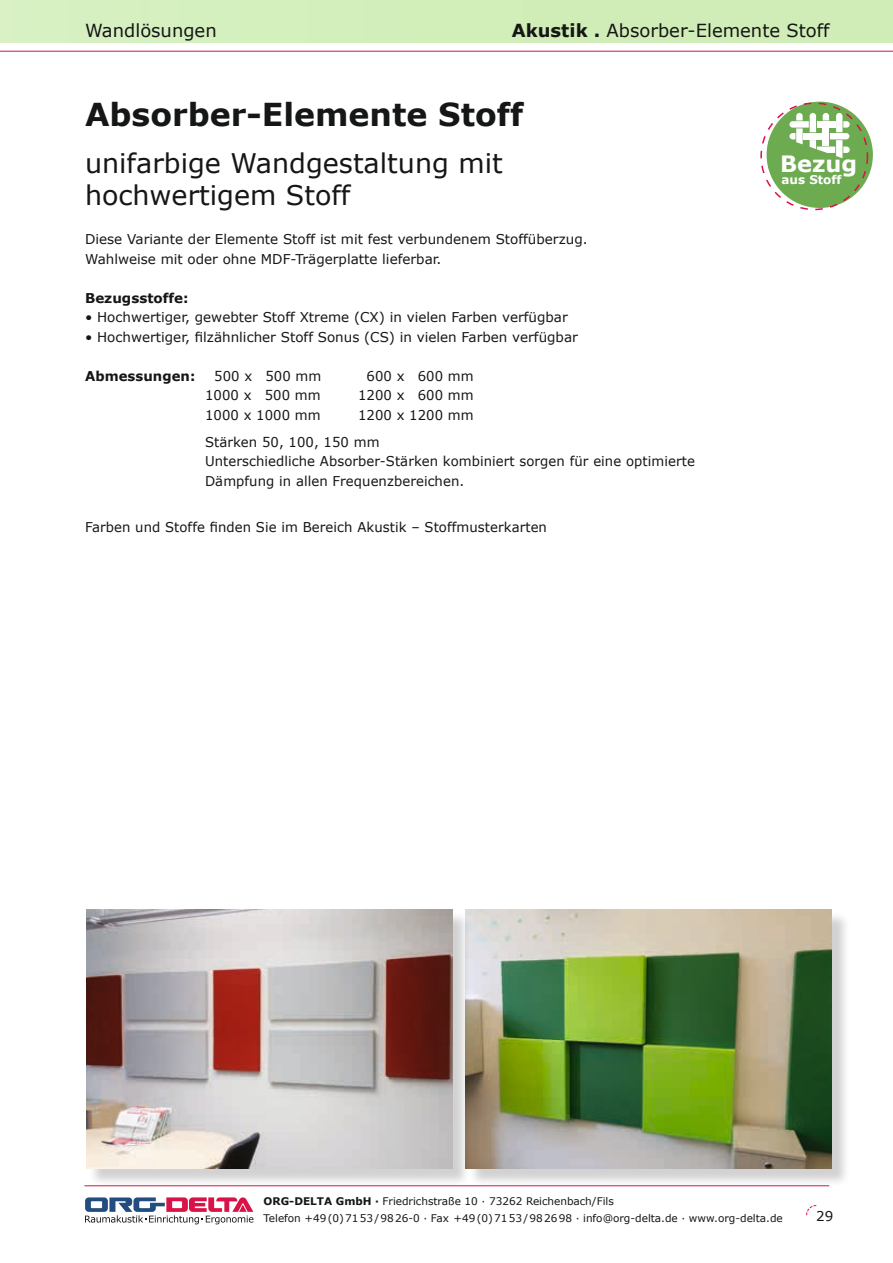
<style>
.page{position:relative;width:893px;height:1263px;background:#fff}
.page>*{position:absolute;margin:0;border:0;box-sizing:border-box;transform-origin:0 0}
.t1{font:700 31.65px "Verdana";color:#151616}
.t2{font:27px/31.5px "Verdana";color:#151616}
.t3{font:700 22.5px "Verdana";color:#fff}
.t4{font:18px "Verdana";color:#151616}
.t5{font:13.5px/19.5px "Verdana";color:#151616}
.t6{font:700 13.5px "Verdana";color:#151616}
.t7{font:700 12px "Verdana";color:#fff}
.t8{font:10.5px/16.5px "Verdana";color:#151616}
.s1{font-weight:700}
</style>
<div class="page">
<svg style="left:806px;top:1205px;width:11px;height:11px"></svg>
<svg style="left:85px;top:1197px;width:168px;height:27px"></svg>
<hr style="left:84px;top:1185px;width:745px;height:1px;background:#d91247">
<hr style="left:0;top:51px;width:893px;height:1px;background:#d91247">
<div style="left:0;top:0;width:893px;height:43px;background:#d2efba"></div>
<div style="left:468px;top:911px;width:382px;height:276px;background:#151616;opacity:.2"></div>
<img style="left:466px;top:909px;width:365px;height:259px">
<div style="left:89px;top:911px;width:382px;height:276px;background:#151616;opacity:.2"></div>
<img style="left:86px;top:909px;width:366px;height:259px">
<div style="left:767px;top:102px;width:106px;height:106px;background:#6cab50;border-radius:50%"></div>
<div style="left:760px;top:102px;width:108px;height:108px;border:2px dashed #d91247;border-radius:50%"></div>
<svg style="left:789px;top:113px;width:61px;height:45px"></svg>
<h3 class="t4" style="left:85px;top:19px;width:133px">Wandlösungen</h3>
<h3 class="t4" style="left:512px;top:19px;width:319px"><span class="s1">Akustik .</span> Absorber-Elemente Stoff</h3>
<h1 class="t1" style="left:85px;top:92px;width:440px">Absorber-Elemente Stoff</h1>
<h2 class="t2" style="left:85px;top:148px;width:419px">unifarbige Wandgestaltung mit hochwertigem Stoff</h2>
<h3 class="t3" style="left:780px;top:150px;width:79px">Bezug</h3>
<p class="t7" style="left:781px;top:172px;width:62px">aus Stoff</p>
<p class="t5" style="left:85px;top:230px;width:504px">Diese Variante der Elemente Stoff ist mit fest verbundenem Stoffüberzug.<br>Wahlweise mit oder ohne MDF-Trägerplatte lieferbar.</p>
<p class="t6" style="left:85px;top:288px;width:105px">Bezugsstoffe:</p>
<p class="t5" style="left:85px;top:308px;width:484px">• Hochwertiger, gewebter Stoff Xtreme (CX) in vielen Farben verfügbar</p>
<p class="t5" style="left:85px;top:327px;width:494px">• Hochwertiger, filzähnlicher Stoff Sonus (CS) in vielen Farben verfügbar</p>
<p class="t6" style="left:85px;top:366px;width:112px">Abmessungen:</p>
<p class="t5" style="left:214px;top:366px;width:109px">500 x 500 mm</p>
<p class="t5" style="left:367px;top:366px;width:109px">600 x 600 mm</p>
<p class="t5" style="left:205px;top:386px;width:117px">1000 x 500 mm</p>
<p class="t5" style="left:358px;top:386px;width:117px">1200 x 600 mm</p>
<p class="t5" style="left:205px;top:405px;width:117px">1000 x 1000 mm</p>
<p class="t5" style="left:205px;top:401px;width:270px;line-height:27px;text-indent:153px">1200 x 1200 mm<br>Stärken 50, 100, 150 mm</p>
<p class="t5" style="left:205px;top:452px;width:491px">Unterschiedliche Absorber-Stärken kombiniert sorgen für eine optimierte<br>Dämpfung in allen Frequenzbereichen.</p>
<p class="t5" style="left:85px;top:518px;width:463px">Farben und Stoffe finden Sie im Bereich Akustik – Stoffmusterkarten</p>
<p class="t8" style="left:264px;top:1193px;width:521px"><span class="s1">ORG-DELTA GmbH ·</span> Friedrichstraße 10 · 73262 Reichenbach/Fils<br>Telefon +49(0)7153/9826-0 · Fax +49(0)7153/982698 · info@org-delta.de · www.org-delta.de</p>
<p class="t5" style="left:816px;top:1207px;width:19px">29</p>
</div>
